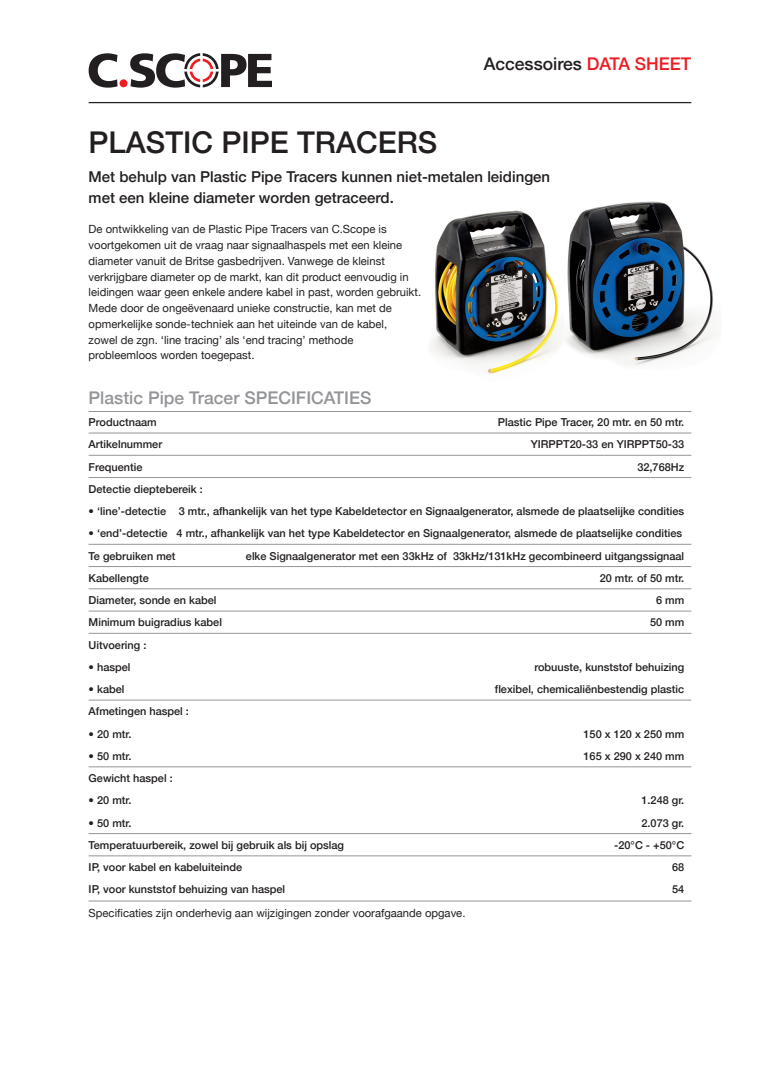
<style>
.page{position:relative;width:780px;height:1088px;background:#fff}
.page>*{position:absolute;margin:0;border:0;box-sizing:border-box;transform-origin:0 0}
.t1{font:500 30px "Helvetica Neue";color:#231f20}
.t2{font:500 17.5px "Helvetica Neue";color:#939598}
.t3{font:500 17.5px "Helvetica Neue";color:#231f20}
.t4{font:500 15px/21.5px "Helvetica Neue";color:#231f20}
.t5{font:11.25px/15.8px "Helvetica Neue";color:#231f20}
.t6{font:500 11px/22.2px "Helvetica Neue";color:#231f20}
.s1{color:#ee1d23}
</style>
<div class="page">
<img style="left:566px;top:201px;width:150px;height:164px">
<img style="left:430px;top:210px;width:131px;height:164px">
<svg style="left:89px;top:53px;width:28px;height:35px"></svg>
<svg style="left:130px;top:53px;width:142px;height:35px"></svg>
<div style="left:119px;top:79px;width:8px;height:8px;background:#ee1d23;border-radius:50%"></div>
<hr style="left:89px;top:102px;width:602px;height:1px;background:#231f20">
<hr style="left:89px;top:411px;width:602px;height:1px;background:#939598">
<hr style="left:89px;top:432px;width:602px;height:1px;background:#939598">
<hr style="left:89px;top:455px;width:602px;height:1px;background:#939598">
<hr style="left:89px;top:477px;width:602px;height:1px;background:#939598">
<hr style="left:89px;top:544px;width:602px;height:1px;background:#939598">
<hr style="left:89px;top:566px;width:602px;height:1px;background:#939598">
<hr style="left:89px;top:588px;width:602px;height:1px;background:#939598">
<hr style="left:89px;top:610px;width:602px;height:1px;background:#939598">
<hr style="left:89px;top:633px;width:602px;height:1px;background:#939598">
<hr style="left:89px;top:699px;width:602px;height:1px;background:#939598">
<hr style="left:89px;top:766px;width:602px;height:1px;background:#939598">
<hr style="left:89px;top:833px;width:602px;height:1px;background:#939598">
<hr style="left:89px;top:855px;width:602px;height:1px;background:#939598">
<hr style="left:89px;top:900px;width:602px;height:1px;background:#939598">
<h2 class="t3" style="left:483px;top:53px;width:209px">Accessoires <span class="s1">DATA SHEET</span></h2>
<h1 class="t1" style="left:89px;top:124px;width:350px">PLASTIC PIPE TRACERS</h1>
<h3 class="t4" style="left:89px;top:165px;width:463px">Met behulp van Plastic Pipe Tracers kunnen niet-metalen leidingen met een kleine diameter worden getraceerd.</h3>
<p class="t5" style="left:89px;top:221px;width:334px">De ontwikkeling van de Plastic Pipe Tracers van C.Scope is voortgekomen uit de vraag naar signaalhaspels met een kleine diameter vanuit de Britse gasbedrijven. Vanwege de kleinst verkrijgbare diameter op de markt, kan dit product eenvoudig in leidingen waar geen enkele andere kabel in past, worden gebruikt.<br>Mede door de ongeëvenaard unieke constructie, kan met de opmerkelijke sonde-techniek aan het uiteinde van de kabel,<br>zowel de zgn. ‘line tracing’ als ‘end tracing’ methode probleemloos worden toegepast.</p>
<h2 class="t2" style="left:89px;top:387px;width:284px">Plastic Pipe Tracer SPECIFICATIES</h2>
<p class="t6" style="left:89px;top:411px;width:70px">Productnaam</p>
<p class="t6" style="left:498px;top:411px;width:188px">Plastic Pipe Tracer, 20 mtr. en 50 mtr.</p>
<p class="t6" style="left:89px;top:433px;width:75px">Artikelnummer</p>
<p class="t6" style="left:530px;top:433px;width:155px">YIRPPT20-33 en YIRPPT50-33</p>
<p class="t6" style="left:89px;top:455px;width:55px">Frequentie</p>
<p class="t6" style="left:637px;top:455px;width:48px">32,768Hz</p>
<p class="t6" style="left:89px;top:477px;width:116px">Detectie dieptebereik :</p>
<p class="t6" style="left:89px;top:500px;width:597px">• ‘line’-detectie 3 mtr., afhankelijk van het type Kabeldetector en Signaalgenerator, alsmede de plaatselijke condities</p>
<p class="t6" style="left:89px;top:522px;width:595px">• ‘end’-detectie 4 mtr., afhankelijk van het type Kabeldetector en Signaalgenerator, alsmede de plaatselijke condities<br>Te gebruiken met</p>
<p class="t6" style="left:246px;top:544px;width:440px">elke Signaalgenerator met een 33kHz of 33kHz/131kHz gecombineerd uitgangssignaal</p>
<p class="t6" style="left:89px;top:566px;width:62px">Kabellengte</p>
<p class="t6" style="left:599px;top:566px;width:86px">20 mtr. of 50 mtr.</p>
<p class="t6" style="left:89px;top:589px;width:129px">Diameter, sonde en kabel</p>
<p class="t6" style="left:656px;top:589px;width:30px">6 mm</p>
<p class="t6" style="left:89px;top:611px;width:135px">Minimum buigradius kabel</p>
<p class="t6" style="left:650px;top:611px;width:36px">50 mm</p>
<p class="t6" style="left:89px;top:633px;width:59px">Uitvoering :</p>
<p class="t6" style="left:89px;top:655px;width:43px">• haspel</p>
<p class="t6" style="left:534px;top:655px;width:151px">robuuste, kunststof behuizing</p>
<p class="t6" style="left:89px;top:678px;width:37px">• kabel</p>
<p class="t6" style="left:495px;top:678px;width:191px">flexibel, chemicaliënbestendig plastic</p>
<p class="t6" style="left:89px;top:700px;width:102px">Afmetingen haspel :</p>
<p class="t6" style="left:89px;top:722px;width:44px">• 20 mtr.</p>
<p class="t6" style="left:583px;top:722px;width:102px">150 x 120 x 250 mm</p>
<p class="t6" style="left:89px;top:744px;width:44px">• 50 mtr.</p>
<p class="t6" style="left:583px;top:744px;width:102px">165 x 290 x 240 mm</p>
<p class="t6" style="left:89px;top:767px;width:86px">Gewicht haspel :</p>
<p class="t6" style="left:89px;top:789px;width:44px">• 20 mtr.</p>
<p class="t6" style="left:641px;top:789px;width:44px">1.248 gr.</p>
<p class="t6" style="left:89px;top:811px;width:44px">• 50 mtr.</p>
<p class="t6" style="left:641px;top:811px;width:44px">2.073 gr.</p>
<p class="t6" style="left:89px;top:833px;width:257px">Temperatuurbereik, zowel bij gebruik als bij opslag</p>
<p class="t6" style="left:614px;top:833px;width:72px">-20°C - +50°C</p>
<p class="t6" style="left:89px;top:856px;width:155px">IP, voor kabel en kabeluiteinde</p>
<p class="t6" style="left:672px;top:856px;width:14px">68</p>
<p class="t6" style="left:89px;top:878px;width:198px">IP, voor kunststof behuizing van haspel</p>
<p class="t6" style="left:672px;top:878px;width:14px">54</p>
<p class="t5" style="left:89px;top:905px;width:378px">Specificaties zijn onderhevig aan wijzigingen zonder voorafgaande opgave.</p>
</div>
